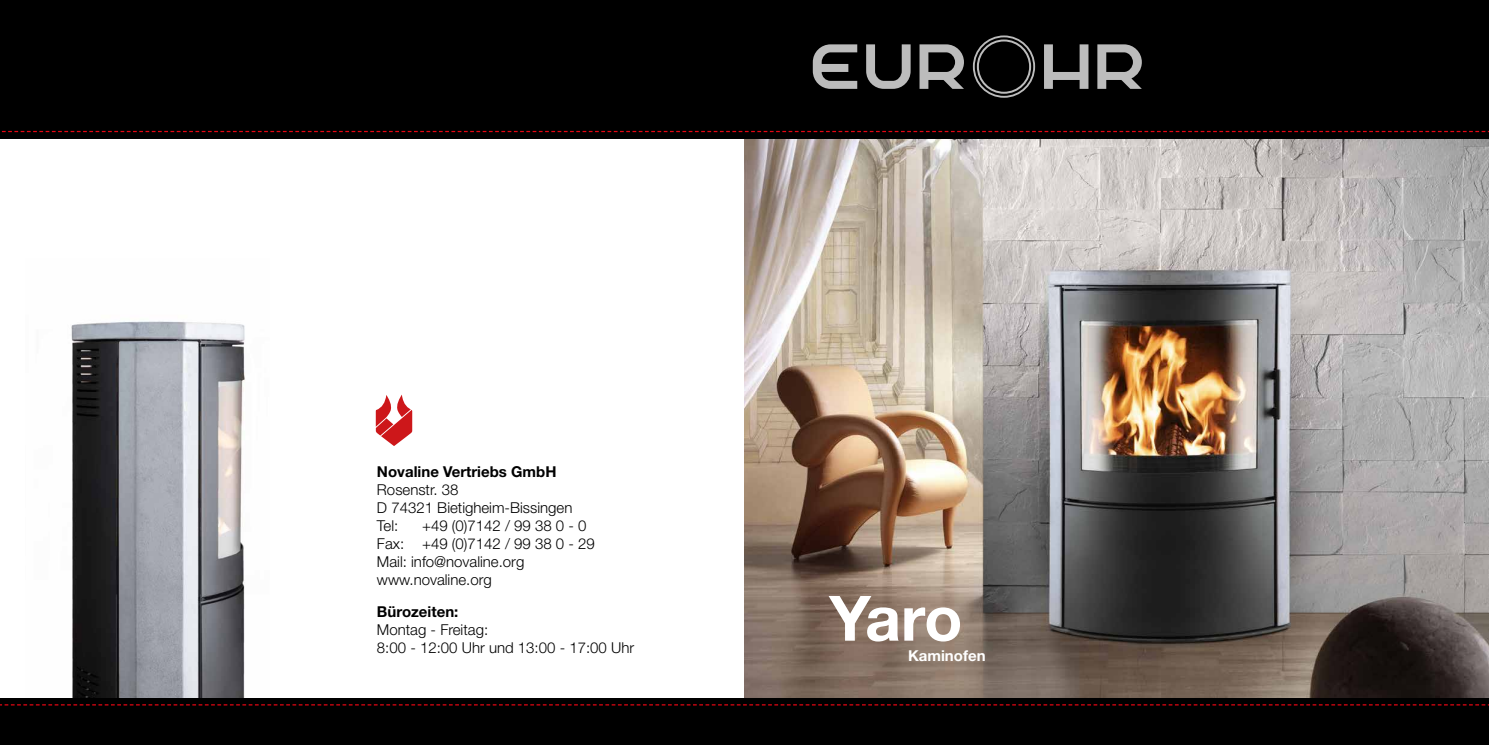
<style>
.page{position:relative;width:1489px;height:745px;background:#fff}
.page>*{position:absolute;margin:0;border:0;box-sizing:border-box;transform-origin:0 0}
.t1{font:700 62.5px "Helvetica Neue LT Std";color:#fff}
.t2{font:300 15px/18px "Helvetica Neue LT Std";color:#000}
.t3{font:700 15px "Helvetica Neue LT Std";color:#000}
.t4{font:700 15px "Helvetica Neue LT Std";color:#fff}
</style>
<div class="page">
<img style="left:71px;top:321px;width:174px;height:377px">
<img style="left:744px;top:138px;width:744px;height:560px">
<div style="left:0;top:698px;width:1488px;height:46px;background:#000"></div>
<div style="left:0;top:0;width:1488px;height:138px;background:#000"></div>
<svg style="left:0;top:704px;width:1488px;height:1px"></svg>
<svg style="left:1px;top:131px;width:1487px;height:1px"></svg>
<svg style="left:812px;top:44px;width:45px;height:45px"></svg>
<svg style="left:866px;top:44px;width:44px;height:45px"></svg>
<svg style="left:919px;top:44px;width:44px;height:45px"></svg>
<svg style="left:1044px;top:44px;width:44px;height:45px"></svg>
<svg style="left:1097px;top:44px;width:44px;height:45px"></svg>
<svg style="left:972px;top:35px;width:63px;height:63px"></svg>
<svg style="left:376px;top:394px;width:36px;height:52px"></svg>
<p class="t3" style="left:377px;top:462px;width:181px">Novaline Vertriebs GmbH</p>
<p class="t2" style="left:377px;top:480px;width:197px">Rosenstr. 38<br>D 74321 Bietigheim-Bissingen<br>Tel:</p>
<p class="t2" style="left:377px;top:516px;width:219px;text-indent:45px">+49 (0)7142 / 99 38 0 - 0<br>Fax: +49 (0)7142 / 99 38 0 - 29<br>Mail: info@novaline.org www.novaline.org</p>
<p class="t3" style="left:377px;top:601px;width:83px">Bürozeiten:</p>
<p class="t2" style="left:377px;top:619px;width:259px">Montag - Freitag:<br>8:00 - 12:00 Uhr und 13:00 - 17:00 Uhr</p>
<h1 class="t1" style="left:829px;top:579px;width:135px">Yaro</h1>
<p class="t4" style="left:908px;top:645px;width:79px">Kaminofen</p>
</div>
